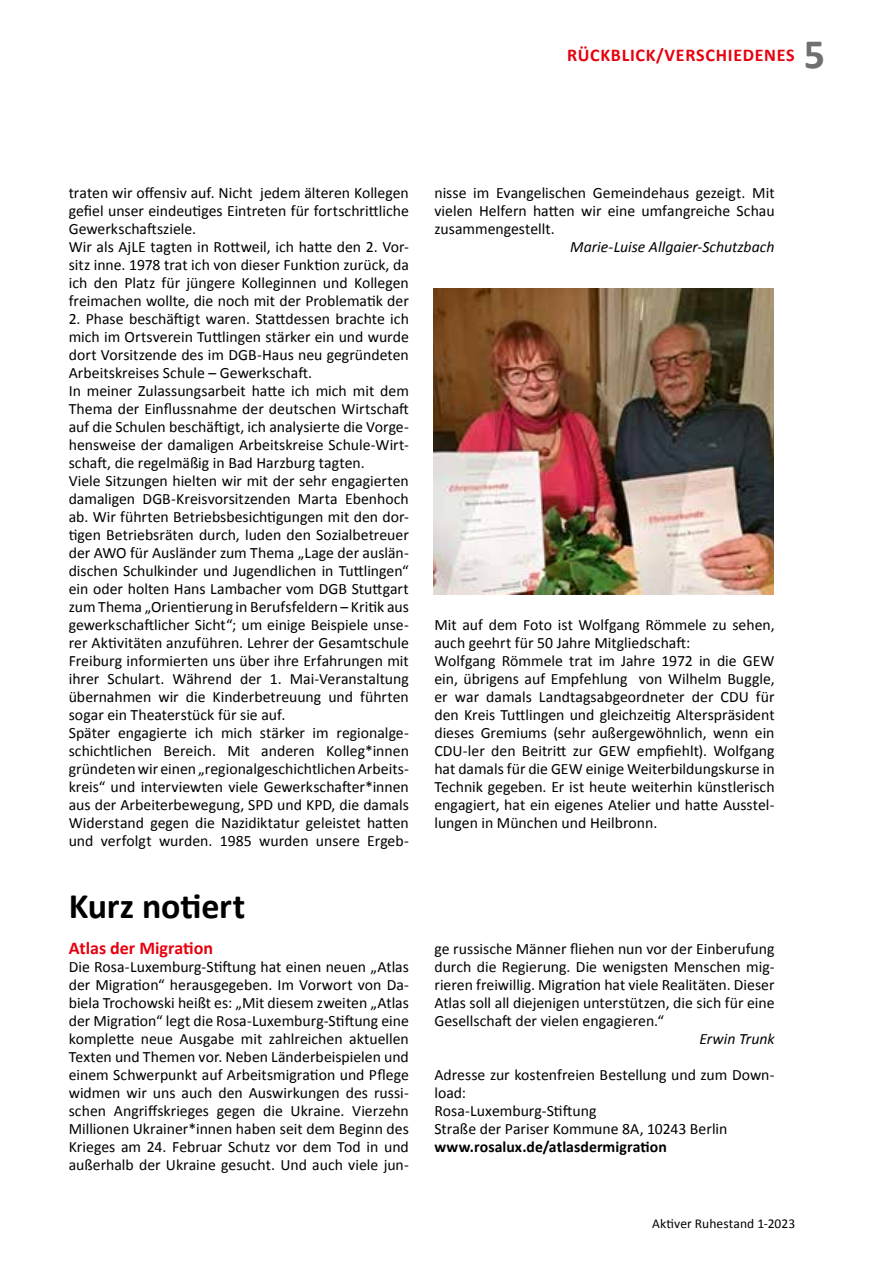
<style>
.page{position:relative;width:893px;height:1263px;background:#fff}
.page>*{position:absolute;margin:0;border:0;box-sizing:border-box;transform-origin:0 0}
.t1{font:700 42px "Calibri";color:#6f7070}
.t2{font:700 36px "Calibri";letter-spacing:-.005em;color:#000}
.t3{font:700 18px "Calibri";letter-spacing:.035em;color:#e7000e}
.t4{font:700 18px "Calibri";color:#e7000e}
.t5{font:15.75px/18px "Calibri";color:#000}
.t6{font:italic 15.75px "Calibri";color:#000}
.t7{font:700 15.75px "Calibri";letter-spacing:.005em;color:#000}
.t8{font:13.5px "Calibri";letter-spacing:.005em;color:#000}
</style>
<div class="page">
<img style="left:434px;top:288px;width:340px;height:306px">
<p class="t3" style="left:567px;top:44px;width:229px">RÜCKBLICK/VERSCHIEDENES</p>
<h1 class="t1" style="left:804px;top:27px;width:23px">5</h1>
<p class="t5" style="left:69px;top:184px;width:342px">traten wir offensiv auf. Nicht jedem älteren Kollegen gefiel unser eindeutiges Eintreten für fortschrittliche Gewerkschaftsziele.<br>Wir als AjLE tagten in Rottweil, ich hatte den 2. Vor&shy;sitz inne. 1978 trat ich von dieser Funktion zurück, da ich den Platz für jüngere Kolleginnen und Kollegen freimachen wollte, die noch mit der Problematik der</p>
<p class="t5" style="left:69px;top:310px;width:342px">2. Phase beschäftigt waren. Stattdessen brachte ich mich im Ortsverein Tuttlingen stärker ein und wurde dort Vorsitzende des im DGB-Haus neu gegründeten Arbeitskreises Schule – Gewerkschaft.<br>In meiner Zulassungsarbeit hatte ich mich mit dem Thema der Einflussnahme der deutschen Wirtschaft auf die Schulen beschäftigt, ich analysierte die Vorge&shy;hensweise der damaligen Arbeitskreise Schule-Wirt&shy;schaft, die regelmäßig in Bad Harzburg tagten.<br>Viele Sitzungen hielten wir mit der sehr engagierten damaligen DGB-Kreisvorsitzenden Marta Ebenhoch ab. Wir führten Betriebsbesichtigungen mit den dor&shy;tigen Betriebsräten durch, luden den Sozialbetreuer der AWO für Ausländer zum Thema „Lage der auslän&shy;dischen Schulkinder und Jugendlichen in Tuttlingen“ ein oder holten Hans Lambacher vom DGB Stuttgart zum Thema „Orientierung in Berufsfeldern – Kritik aus gewerkschaftlicher Sicht“; um einige Beispiele unse&shy;rer Aktivitäten anzuführen. Lehrer der Gesamtschule Freiburg informierten uns über ihre Erfahrungen mit ihrer Schulart. Während der 1. Mai-Veranstaltung übernahmen wir die Kinderbetreuung und führten sogar ein Theaterstück für sie auf.<br>Später engagierte ich mich stärker im regionalge&shy;schichtlichen Bereich. Mit anderen Kolleg*innen gründeten wir einen „regionalgeschichtlichen Arbeits&shy;kreis“ und interviewten viele Gewerkschafter*innen aus der Arbeiterbewegung, SPD und KPD, die damals Widerstand gegen die Nazidiktatur geleistet hatten und verfolgt wurden. 1985 wurden unsere Ergeb-</p>
<h2 class="t2" style="left:69px;top:883px;width:178px">Kurz notiert</h2>
<p class="t4" style="left:69px;top:937px;width:146px">Atlas der Migration</p>
<p class="t5" style="left:69px;top:958px;width:342px;text-align:justify">Die Rosa-Luxemburg-Stiftung hat einen neuen „Atlas der Migration“ herausgegeben. Im Vorwort von Da&shy;biela Trochowski heißt es: „Mit diesem zweiten „Atlas der Migration“ legt die Rosa-Luxemburg-Stiftung eine komplette neue Ausgabe mit zahlreichen aktuellen Texten und Themen vor. Neben Länderbeispielen und einem Schwerpunkt auf Arbeitsmigration und Pflege widmen wir uns auch den Auswirkungen des russi&shy;schen Angriffskrieges gegen die Ukraine. Vierzehn Millionen Ukrainer*innen haben seit dem Beginn des Krieges am 24. Februar Schutz vor dem Tod in und außerhalb der Ukraine gesucht. Und auch viele jun-</p>
<p class="t5" style="left:434px;top:184px;width:342px;text-align:justify">nisse im Evangelischen Gemeindehaus gezeigt. Mit vielen Helfern hatten wir eine umfangreiche Schau zusammengestellt.</p>
<p class="t6" style="left:570px;top:236px;width:206px">Marie-Luise Allgaier-Schutzbach</p>
<p class="t5" style="left:434px;top:616px;width:342px">Mit auf dem Foto ist Wolfgang Römmele zu sehen, auch geehrt für 50 Jahre Mitgliedschaft:<br>Wolfgang Römmele trat im Jahre 1972 in die GEW ein, übrigens auf Empfehlung von Wilhelm Buggle, er war damals Landtagsabgeordneter der CDU für den Kreis Tuttlingen und gleichzeitig Alterspräsident dieses Gremiums (sehr außergewöhnlich, wenn ein CDU-ler den Beitritt zur GEW empfiehlt). Wolfgang hat damals für die GEW einige Weiterbildungskurse in Technik gegeben. Er ist heute weiterhin künstlerisch engagiert, hat ein eigenes Atelier und hatte Ausstel&shy;lungen in München und Heilbronn.</p>
<p class="t5" style="left:434px;top:940px;width:342px;text-align:justify">ge russische Männer fliehen nun vor der Einberufung durch die Regierung. Die wenigsten Menschen mig&shy;rieren freiwillig. Migration hat viele Realitäten. Dieser Atlas soll all diejenigen unterstützen, die sich für eine Gesellschaft der vielen engagieren.“</p>
<p class="t6" style="left:699px;top:1028px;width:77px">Erwin Trunk</p>
<p class="t5" style="left:434px;top:1066px;width:342px">Adresse zur kostenfreien Bestellung und zum Down&shy;load:<br>Rosa-Luxemburg-Stiftung<br>Straße der Pariser Kommune 8A, 10243 Berlin</p>
<p class="t7" style="left:434px;top:1137px;width:234px">www.rosalux.de/atlasdermigration</p>
<p class="t8" style="left:652px;top:1215px;width:145px">Aktiver Ruhestand 1-2023</p>
</div>
